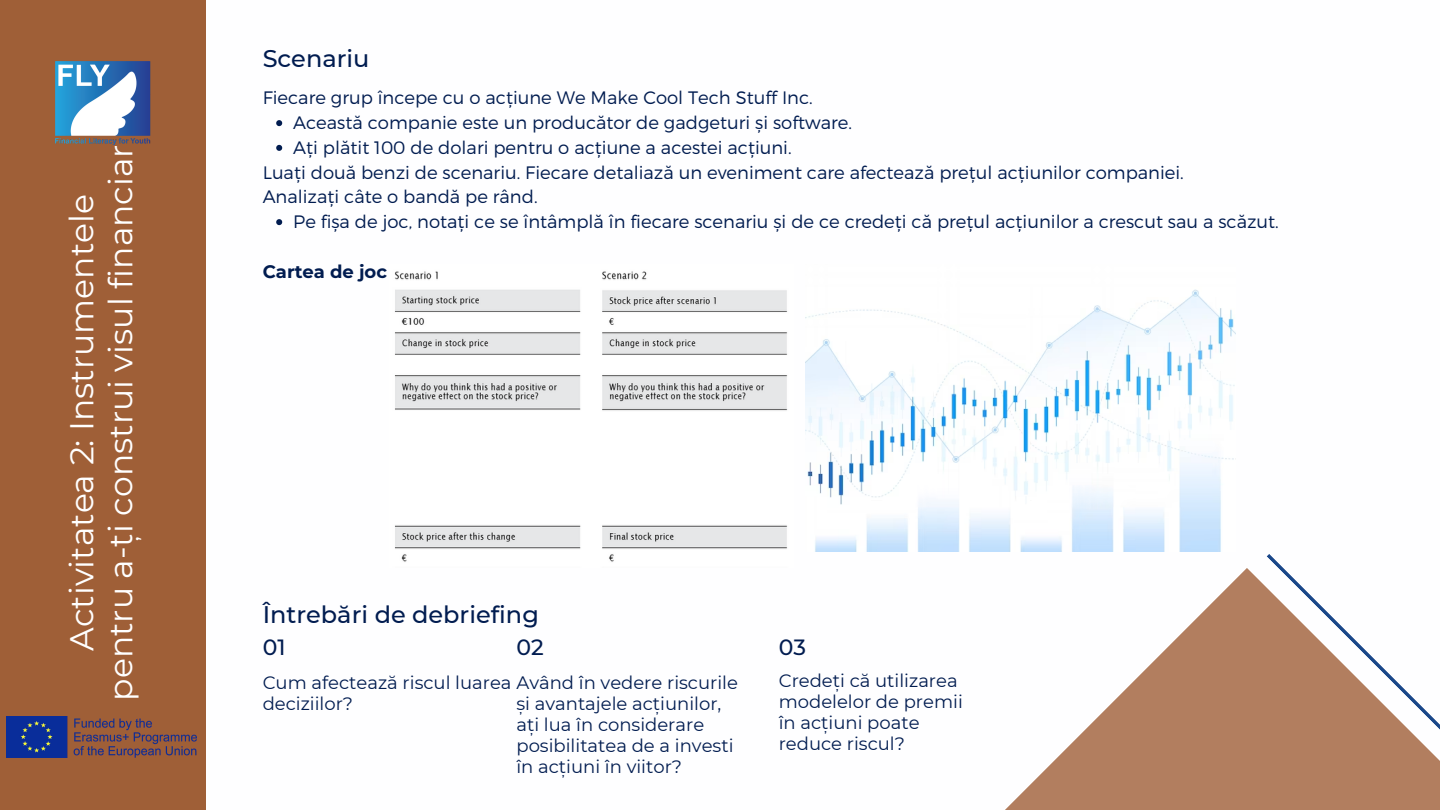
<style>
.page{position:relative;width:1440px;height:810px;background:#fff}
.page>*{position:absolute;margin:0;border:0;box-sizing:border-box;transform-origin:0 0}
.t1{font:33px/39px "Montserrat";color:#fff;text-align:center}
.t2{font:500 24px "Montserrat";color:#011c50}
.t3{font:500 22px "Montserrat";color:#011c50}
.t4{font:300 18px "Montserrat";color:#011c50}
.t5{font:18px/21px "Montserrat";color:#011c50}
.t6{font:700 18px "Montserrat";color:#011c50}
</style>
<div class="page">
<div style="left:0;top:0;width:205px;height:810px;background:#9f5f37"></div>
<img style="left:55px;top:61px;width:96px;height:84px">
<svg style="left:1005px;top:568px;width:435px;height:242px;fill:#b27e5f"></svg>
<img style="left:7px;top:716px;width:189px;height:42px">
<svg style="left:1267px;top:554px;width:173px;height:202px"></svg>
<img style="left:395px;top:271px;width:393px;height:291px">
<img style="left:806px;top:289px;width:429px;height:262px">
<svg style="left:276px;top:120px;width:6px;height:6px"></svg>
<svg style="left:276px;top:145px;width:6px;height:6px"></svg>
<svg style="left:276px;top:219px;width:6px;height:6px"></svg>
<p class="t1" style="left:62px;top:701px;width:558px;rotate:-90deg">Activitatea 2: Instrumentele pentru a-ți construi visul financiar</p>
<p class="t2" style="left:263px;top:43px;width:108px">Scenariu</p>
<p class="t4" style="left:263px;top:86px;width:552px">Fiecare grup începe cu o acțiune We Make Cool Tech Stuff Inc.</p>
<p class="t4" style="left:293px;top:111px;width:560px">Această companie este un producător de gadgeturi și software.</p>
<p class="t4" style="left:293px;top:136px;width:500px">Ați plătit 100 de dolari pentru o acțiune a acestei acțiuni.</p>
<p class="t4" style="left:263px;top:161px;width:923px">Luați două benzi de scenariu. Fiecare detaliază un eveniment care afectează prețul acțiunilor companiei.</p>
<p class="t4" style="left:263px;top:185px;width:276px">Analizați câte o bandă pe rând.</p>
<p class="t4" style="left:293px;top:210px;width:987px">Pe fișa de joc, notați ce se întâmplă în fiecare scenariu și de ce credeți că prețul acțiunilor a crescut sau a scăzut.</p>
<p class="t6" style="left:263px;top:260px;width:126px">Cartea de joc</p>
<p class="t2" style="left:263px;top:599px;width:278px">Întrebări de debriefing</p>
<p class="t3" style="left:263px;top:634px;width:24px">01</p>
<p class="t3" style="left:516px;top:634px;width:29px">02</p>
<p class="t5" style="left:263px;top:672px;width:477px">Cum afectează riscul luarea Având în vedere riscurile deciziilor?</p>
<p class="t5" style="left:516px;top:693px;width:219px">și avantajele acțiunilor, ați lua în considerare posibilitatea de a investi în acțiuni în viitor?</p>
<p class="t3" style="left:779px;top:634px;width:29px">03</p>
<p class="t5" style="left:779px;top:671px;width:186px">Credeți că utilizarea modelelor de premii în acțiuni poate reduce riscul?</p>
</div>
